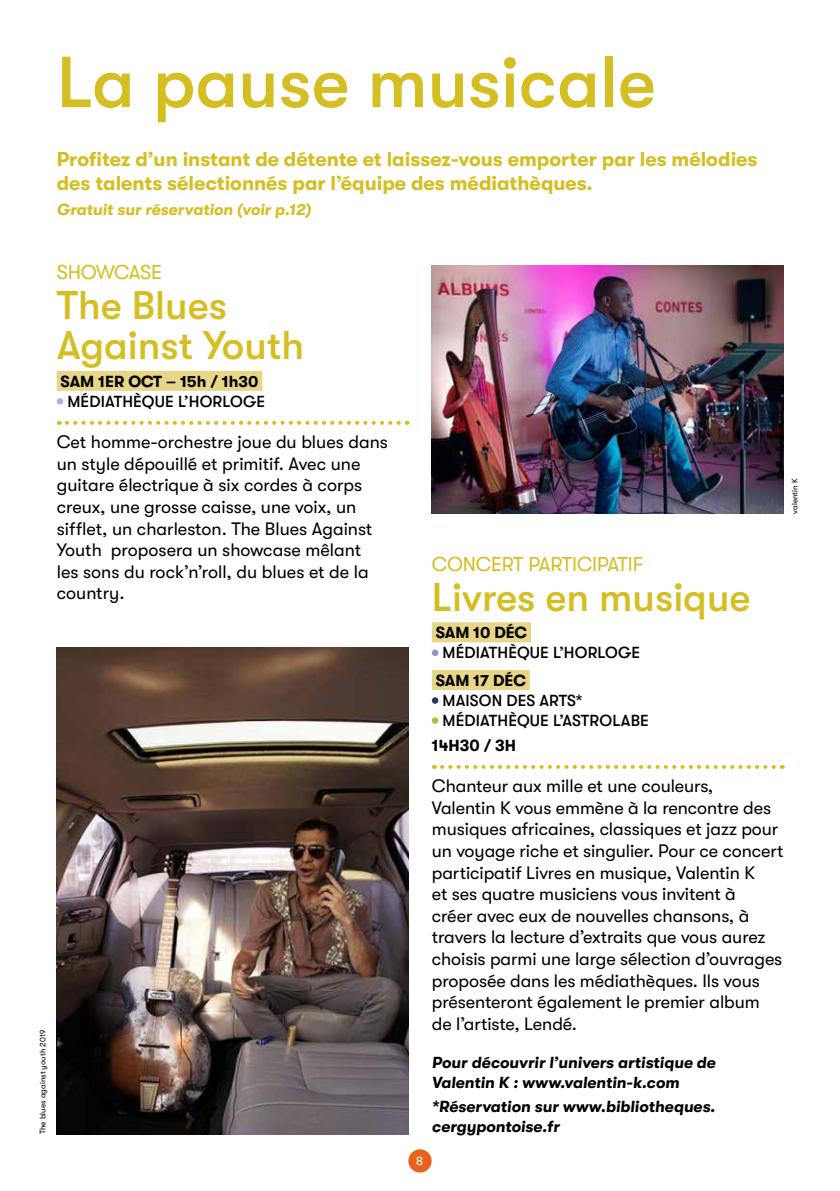
<style>
.page{position:relative;width:840px;height:1191px;background:#fff}
.page>*{position:absolute;margin:0;border:0;box-sizing:border-box;transform-origin:0 0}
.t1{font:500 72px "GT Walsheim Pro";color:#d5be21}
.t2{font:500 40px/40px "GT Walsheim Pro";color:#d5be21}
.t3{font:700 20px/24px "GT Walsheim Pro";color:#d5be21}
.t4{font:20px "GT Walsheim Pro";letter-spacing:-.01em;color:#d5be21}
.t5{font:18px/21.6px "GT Walsheim Pro";letter-spacing:-.005em;color:#000}
.t6{font:italic 700 16px/19.2px "GT Walsheim Pro";color:#000}
.t7{font:500 16px/20px "GT Walsheim Pro";letter-spacing:.01em;color:#000}
.t8{font:700 16px "GT Walsheim Pro";color:#000}
.t9{font:italic 700 16px "GT Walsheim Pro";color:#d5be21}
.t10{font:12px "GT Walsheim Pro";color:#fff}
.t11{font:8px "GT Walsheim Pro";color:#000}
</style>
<div class="page">
<div style="left:431px;top:622px;width:99px;height:20px;background:#e7d687"></div>
<div style="left:431px;top:670px;width:98px;height:20px;background:#e7d687"></div>
<svg style="left:441px;top:765px;width:341px;height:4px"></svg>
<div style="left:431px;top:649px;width:7px;height:7px;background:#8d92c8;border-radius:50%"></div>
<svg style="left:431px;top:697px;width:7px;height:7px"></svg>
<svg style="left:431px;top:717px;width:7px;height:7px"></svg>
<div style="left:57px;top:371px;width:205px;height:20px;background:#e7d687"></div>
<svg style="left:67px;top:421px;width:340px;height:4px"></svg>
<svg style="left:57px;top:398px;width:6px;height:6px"></svg>
<img style="left:57px;top:647px;width:351px;height:487px">
<img style="left:431px;top:265px;width:352px;height:248px">
<div style="left:408px;top:1149px;width:23px;height:23px;background:#e9621e;border-radius:50%"></div>
<h1 class="t1" style="left:57px;top:42px;width:600px">La pause musicale</h1>
<p class="t3" style="left:57px;top:147px;width:702px">Profitez d’un instant de détente et laissez-vous emporter par les mélodies des talents sélectionnés par l’équipe des médiathèques.</p>
<p class="t9" style="left:57px;top:200px;width:256px">Gratuit sur réservation (voir p.12)</p>
<p class="t4" style="left:57px;top:261px;width:107px">SHOWCASE</p>
<h2 class="t2" style="left:57px;top:285px;width:249px">The Blues<br>Against Youth</h2>
<p class="t8" style="left:61px;top:372px;width:199px">SAM 1ER OCT – 15h / 1h30</p>
<p class="t7" style="left:67px;top:391px;width:199px">MÉDIATHÈQUE L’HORLOGE</p>
<p class="t5" style="left:57px;top:431px;width:332px">Cet homme-orchestre joue du blues dans un style dépouillé et primitif. Avec une guitare électrique à six cordes à corps creux, une grosse caisse, une voix, un sifflet, un charleston. The Blues Against Youth proposera un showcase mêlant<br>les sons du rock’n’roll, du blues et de la country.</p>
<p class="t11" style="left:38px;top:1134px;width:106px;rotate:-90deg">The blues against youth 2019</p>
<p class="t11" style="left:789px;top:513px;width:37px;rotate:-90deg">valentin K</p>
<p class="t10" style="left:416px;top:1154px;width:8px">8</p>
<p class="t4" style="left:431px;top:552px;width:213px">CONCERT PARTICIPATIF</p>
<h2 class="t2" style="left:431px;top:577px;width:320px">Livres en musique</h2>
<p class="t8" style="left:435px;top:624px;width:93px">SAM 10 DÉC</p>
<p class="t7" style="left:442px;top:643px;width:199px">MÉDIATHÈQUE L’HORLOGE</p>
<p class="t8" style="left:435px;top:671px;width:92px">SAM 17 DÉC</p>
<p class="t7" style="left:442px;top:690px;width:208px">MAISON DES ARTS*<br>MÉDIATHÈQUE L’ASTROLABE</p>
<p class="t8" style="left:431px;top:736px;width:86px">14H30 / 3H</p>
<p class="t5" style="left:431px;top:775px;width:353px">Chanteur aux mille et une couleurs,<br>Valentin K vous emmène à la rencontre des musiques africaines, classiques et jazz pour un voyage riche et singulier. Pour ce concert participatif Livres en musique, Valentin K<br>et ses quatre musiciens vous invitent à<br>créer avec eux de nouvelles chansons, à travers la lecture d’extraits que vous aurez choisis parmi une large sélection d’ouvrages proposée dans les médiathèques. Ils vous présenteront également le premier album de l’artiste, Lendé.</p>
<p class="t6" style="left:431px;top:1053px;width:285px">Pour découvrir l’univers artistique de<br>Valentin K : www.valentin-k.com</p>
<p class="t6" style="left:431px;top:1097px;width:284px">*Réservation sur www.bibliotheques. cergypontoise.fr</p>
</div>
